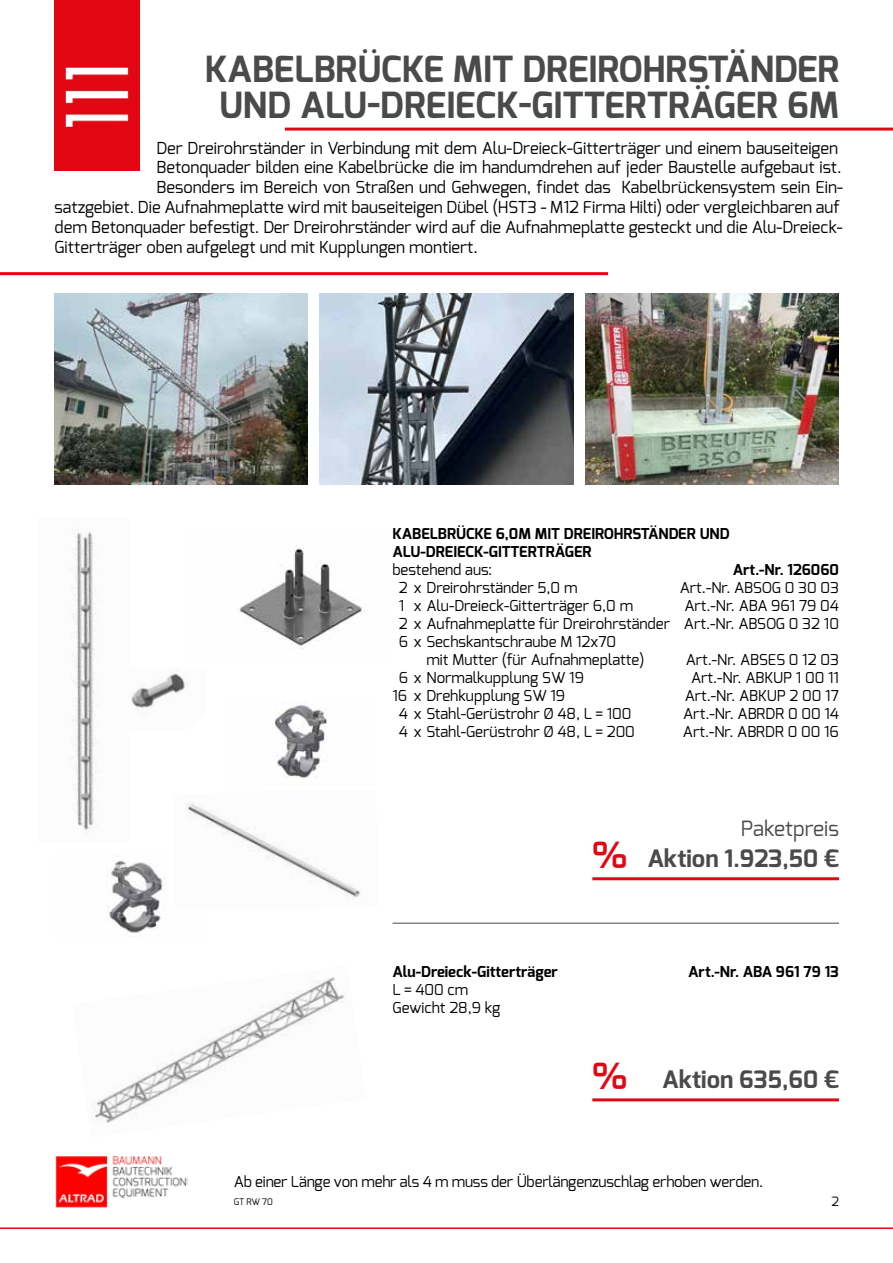
<style>
.page{position:relative;width:893px;height:1263px;background:#fff}
.page>*{position:absolute;margin:0;border:0;box-sizing:border-box;transform-origin:0 0}
.t1{font:700 36px/36px "Exo";color:#4a4a49;text-align:center}
.t2{font:700 36px "Exo";color:#e30613}
.t3{font:700 24px "Exo";color:#4a4a49}
.t4{font:21px "Exo";color:#4a4a49}
.t5{font:16.5px "Exo";color:#000}
.t6{font:15px/18px "Exo";color:#000}
.t7{font:700 15px/18px "Exo";color:#000}
.t8{font:12.75px "Exo";color:#000}
.t9{font:9px "Exo";color:#000}
.s1{font-size:36px;color:#e30613}
</style>
<div class="page">
<img style="left:55px;top:1156px;width:132px;height:52px">
<hr style="left:0;top:1227px;width:893px;height:2px;background:#e30613">
<img style="left:54px;top:293px;width:253px;height:192px">
<img style="left:586px;top:293px;width:253px;height:192px">
<img style="left:320px;top:293px;width:253px;height:192px">
<img style="left:275px;top:704px;width:53px;height:75px">
<img style="left:106px;top:860px;width:57px;height:73px">
<img style="left:186px;top:803px;width:174px;height:95px">
<img style="left:239px;top:545px;width:126px;height:104px">
<img style="left:131px;top:670px;width:57px;height:39px">
<img style="left:70px;top:529px;width:30px;height:305px">
<div style="left:54px;top:0;width:85px;height:170px;background:#e30613"></div>
<img style="left:65px;top:67px;width:64px;height:61px">
<hr style="left:285px;top:128px;width:608px;height:3px;background:#e30613">
<hr style="left:0;top:272px;width:608px;height:3px;background:#e30613">
<hr style="left:392px;top:923px;width:447px;height:1px;background:#4a4a49">
<img style="left:92px;top:977px;width:253px;height:146px">
<hr style="left:592px;top:877px;width:247px;height:3px;background:#e30613">
<hr style="left:592px;top:1098px;width:247px;height:3px;background:#e30613">
<h1 class="t1" style="left:205px;top:51px;width:636px">KABELBRÜCKE MIT DREIROHRSTÄNDER<br>UND ALU-DREIECK-GITTERTRÄGER 6M</h1>
<p class="t5" style="left:157px;top:137px;width:683px">Der Dreirohrständer in Verbindung mit dem Alu-Dreieck-Gitterträger und einem bauseiteigen</p>
<p class="t5" style="left:157px;top:157px;width:687px">Betonquader bilden eine Kabelbrücke die im handumdrehen auf jeder Baustelle aufgebaut ist.</p>
<p class="t5" style="left:157px;top:177px;width:688px">Besonders im Bereich von Straßen und Gehwegen, findet das Kabelbrückensystem sein Ein-</p>
<p class="t5" style="left:55px;top:196px;width:787px">satzgebiet. Die Aufnahmeplatte wird mit bauseiteigen Dübel (HST3 - M12 Firma Hilti) oder vergleichbaren auf</p>
<p class="t5" style="left:55px;top:216px;width:790px">dem Betonquader befestigt. Der Dreirohrständer wird auf die Aufnahmeplatte gesteckt und die Alu-Dreieck-</p>
<p class="t5" style="left:54px;top:236px;width:425px">Gitterträger oben aufgelegt und mit Kupplungen montiert.</p>
<p class="t7" style="left:392px;top:525px;width:339px">KABELBRÜCKE 6,0M MIT DREIROHRSTÄNDER UND<br>ALU-DREIECK-GITTERTRÄGER</p>
<p class="t6" style="left:392px;top:561px;width:101px">bestehend aus:</p>
<p class="t7" style="left:733px;top:561px;width:108px">Art.-Nr. 126060</p>
<p class="t6" style="left:399px;top:579px;width:180px">2 x Dreirohrständer 5,0 m</p>
<p class="t6" style="left:680px;top:579px;width:161px">Art.-Nr. ABSOG 0 30 03</p>
<p class="t6" style="left:399px;top:597px;width:236px">1 x Alu-Dreieck-Gitterträger 6,0 m</p>
<p class="t6" style="left:684px;top:597px;width:156px">Art.-Nr. ABA 961 79 04</p>
<p class="t6" style="left:399px;top:615px;width:442px">2 x Aufnahmeplatte für Dreirohrständer Art.-Nr. ABSOG 0 32 10</p>
<p class="t6" style="left:399px;top:633px;width:219px">6 x Sechskantschraube M 12x70</p>
<p class="t6" style="left:426px;top:651px;width:219px">mit Mutter (für Aufnahmeplatte)</p>
<p class="t6" style="left:686px;top:651px;width:155px">Art.-Nr. ABSES 0 12 03</p>
<p class="t6" style="left:399px;top:669px;width:187px">6 x Normalkupplung SW 19</p>
<p class="t6" style="left:691px;top:669px;width:149px">Art.-Nr. ABKUP 1 00 11</p>
<p class="t6" style="left:392px;top:687px;width:174px">16 x Drehkupplung SW 19</p>
<p class="t6" style="left:685px;top:687px;width:156px">Art.-Nr. ABKUP 2 00 17</p>
<p class="t6" style="left:399px;top:705px;width:234px">4 x Stahl-Gerüstrohr Ø 48, L = 100</p>
<p class="t6" style="left:683px;top:705px;width:157px">Art.-Nr. ABRDR 0 00 14</p>
<p class="t6" style="left:399px;top:723px;width:238px">4 x Stahl-Gerüstrohr Ø 48, L = 200</p>
<p class="t6" style="left:683px;top:723px;width:157px">Art.-Nr. ABRDR 0 00 16</p>
<h1 class="t2" style="left:592px;top:831px;width:36px">%</h1>
<h3 class="t4" style="left:741px;top:815px;width:99px">Paketpreis</h3>
<h2 class="t3" style="left:647px;top:843px;width:193px">Aktion 1.923,50 €</h2>
<p class="t7" style="left:392px;top:963px;width:167px">Alu-Dreieck-Gitterträger</p>
<p class="t7" style="left:688px;top:963px;width:152px">Art.-Nr. ABA 961 79 13</p>
<p class="t6" style="left:392px;top:981px;width:110px">L = 400 cm<br>Gewicht 28,9 kg</p>
<h2 class="t3" style="left:592px;top:1064px;width:248px"><span class="s1">%</span> Aktion 635,60 €</h2>
<p class="t6" style="left:234px;top:1172px;width:531px">Ab einer Länge von mehr als 4 m muss der Überlängenzuschlag erhoben werden.</p>
<p class="t9" style="left:234px;top:1196px;width:40px">GT RW 70</p>
<p class="t8" style="left:831px;top:1193px;width:9px">2</p>
</div>
